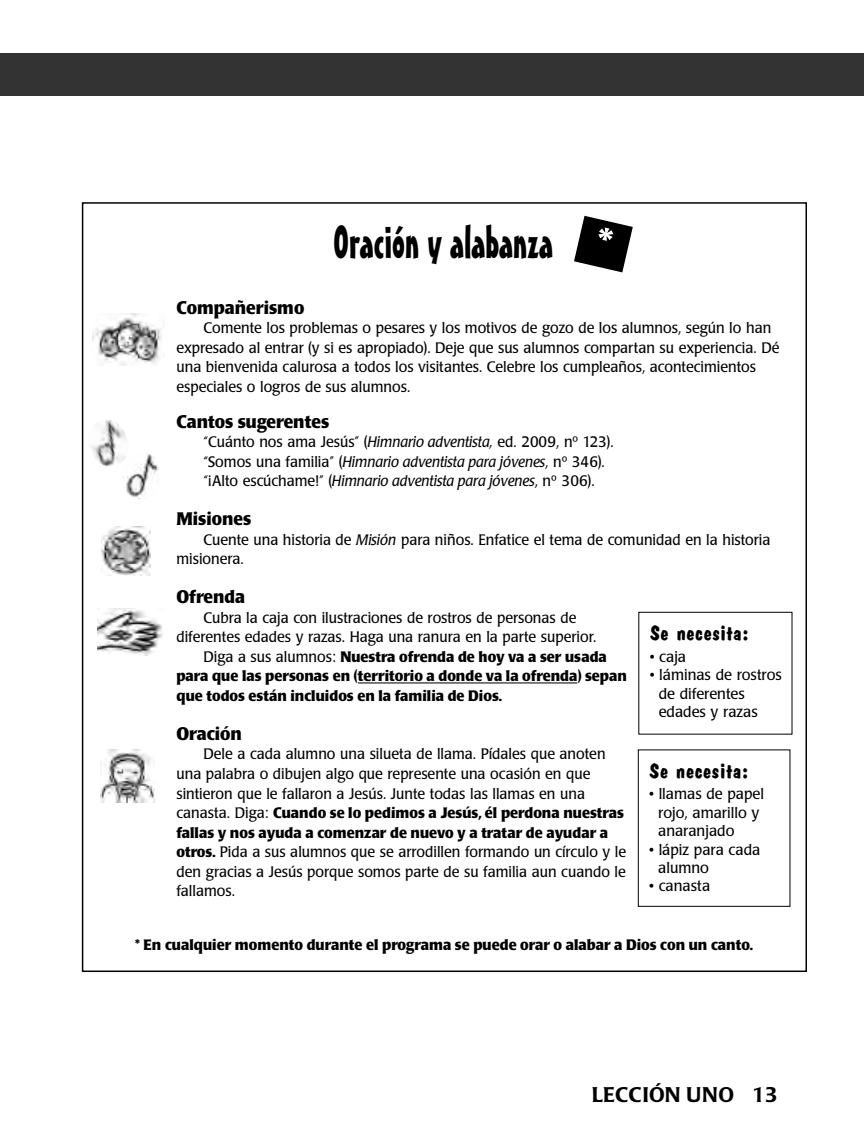
<style>
.page{position:relative;width:864px;height:1148px;background:#fff}
.page>*{position:absolute;margin:0;border:0;box-sizing:border-box;transform-origin:0 0}
.t1{font:45px "Mister Earl BT";color:#000;scale:.9 1}
.t2{font:700 21px "Dom Casual";color:#000;scale:1.05 1}
.t3{font:500 21px "Poppl Laudatio";color:#000}
.t4{font:700 18px "Poppl Laudatio";color:#000;scale:.95 1}
.t5{font:15px/19.5px "Poppl Laudatio";color:#000;scale:.95 1}
.t6{font:700 15px "Poppl Laudatio";color:#000;scale:.95 1}
.t7{font:15px/18.3px "Poppl Laudatio";color:#000}
.s1{font-style:italic}
.s2{font-weight:400}
.s3{font-weight:700}
</style>
<div class="page">
<div style="left:0;top:53px;width:864px;height:43px;background:#333"></div>
<hr style="left:358px;top:682px;width:219px;height:1px;background:#000">
<img style="left:93px;top:313px;width:68px;height:52px">
<img style="left:91px;top:420px;width:36px;height:46px">
<img style="left:102px;top:526px;width:49px;height:49px">
<img style="left:97px;top:608px;width:66px;height:47px">
<img style="left:100px;top:749px;width:54px;height:54px">
<img style="left:123px;top:452px;width:37px;height:47px;border-radius:19px">
<svg style="left:574px;top:216px;width:59px;height:56px"></svg>
<h1 class="t1" style="left:334px;top:226px;width:245px">Oración y alabanza</h1>
<p class="t4" style="left:176px;top:300px;width:136px">Compañerismo</p>
<p class="t5" style="left:176px;top:320px;width:636px;text-indent:27px">Comente los problemas o pesares y los motivos de gozo de los alumnos, según lo han expresado al entrar (y si es apropiado). Deje que sus alumnos compartan su experiencia. Dé una bienvenida calurosa a todos los visitantes. Celebre los cumpleaños, acontecimientos especiales o logros de sus alumnos.</p>
<p class="t4" style="left:176px;top:414px;width:162px">Cantos sugerentes</p>
<p class="t5" style="left:203px;top:434px;width:433px">“Cuánto nos ama Jesús” (<span class="s1">Himnario adventista,</span> ed. 2009, nº 123). “Somos una familia” (<span class="s1">Himnario adventista para jóvenes</span>, nº 346). “¡Alto escúchame!” (<span class="s1">Himnario adventista para jóvenes</span>, nº 306).</p>
<p class="t4" style="left:176px;top:512px;width:80px">Misiones</p>
<p class="t5" style="left:176px;top:531px;width:627px;text-indent:27px">Cuente una historia de <span class="s1">Misión</span> para niños. Enfatice el tema de comunidad en la historia misionera.</p>
<p class="t4" style="left:176px;top:590px;width:74px">Ofrenda</p>
<p class="t5" style="left:203px;top:609px;width:394px">Cubra la caja con ilustraciones de rostros de personas de</p>
<p class="t5" style="left:176px;top:629px;width:444px">diferentes edades y razas. Haga una ranura en la parte superior.</p>
<p class="t6" style="left:203px;top:651px;width:426px"><span class="s2">Diga a sus alumnos:</span> Nuestra ofrenda de hoy va a ser usada</p>
<p class="t6" style="left:176px;top:670px;width:476px">para que las personas en (territorio a donde va la ofrenda) sepan</p>
<p class="t6" style="left:176px;top:690px;width:344px">que todos están incluidos en la familia de Dios.</p>
<p class="t4" style="left:176px;top:726px;width:71px">Oración</p>
<p class="t5" style="left:176px;top:746px;width:475px;text-indent:27px">Dele a cada alumno una silueta de llama. Pídales que anoten una palabra o dibujen algo que represente una ocasión en que sintieron que le fallaron a Jesús. Junte todas las llamas en una canasta. Diga: <span class="s3">Cuando se lo pedimos a Jesús, él perdona nuestras fallas y nos ayuda a comenzar de nuevo y a tratar de ayudar a otros.</span> Pida a sus alumnos que se arrodillen formando un círculo y le den gracias a Jesús porque somos parte de su familia aun cuando le fallamos.</p>
<h2 class="t2" style="left:650px;top:625px;width:96px">Se necesita:</h2>
<p class="t7" style="left:650px;top:649px;width:38px">• caja</p>
<p class="t7" style="left:659px;top:667px;width:125px;text-indent:-9px">• láminas de rostros de diferentes edades y razas</p>
<h2 class="t2" style="left:649px;top:763px;width:96px">Se necesita:</h2>
<p class="t7" style="left:658px;top:786px;width:107px;text-indent:-9px">• llamas de papel rojo, amarillo y anaranjado</p>
<p class="t7" style="left:658px;top:841px;width:104px;text-indent:-9px">• lápiz para cada alumno</p>
<p class="t7" style="left:649px;top:878px;width:63px">• canasta</p>
<p class="t6" style="left:135px;top:939px;width:652px">* En cualquier momento durante el programa se puede orar o alabar a Dios con un canto.</p>
<h2 class="t3" style="left:592px;top:1086px;width:187px">LECCIÓN UNO 13</h2>
</div>
